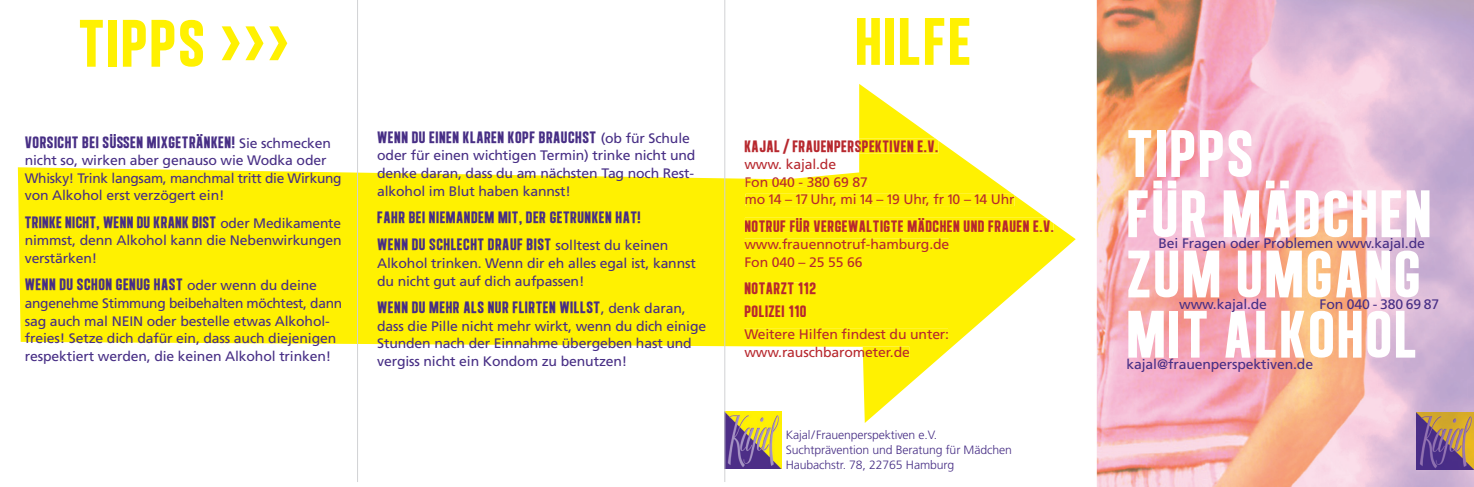
<style>
.page{position:relative;width:1474px;height:487px;background:#fff}
.page>*{position:absolute;margin:0;border:0;box-sizing:border-box;transform-origin:0 0}
.t1{font:700 66.5px/60.2px "Algre Sans NC";letter-spacing:.03em;color:#fff;scale:1.1 1}
.t2{font:700 66.5px "Algre Sans NC";letter-spacing:.03em;color:#fff101;scale:1.1 1}
.t3{font:700 16.62px/27.5px "Algre Sans NC";letter-spacing:.03em;color:#472e85;scale:1.1 1}
.t4{font:700 16.62px/22.4px "Algre Sans NC";letter-spacing:.03em;color:#b7282e;scale:1.1 1}
.t5{font:13.65px/17.5px "Frutiger";letter-spacing:-.01em;color:#472e85}
.t6{font:13.65px/17.5px "Frutiger";letter-spacing:-.01em;color:#b7282e}
.t7{font:300 12.08px/14.9px "Frutiger";letter-spacing:-.01em;color:#472e85}
.s1{font-family:"Frutiger";font-weight:400;font-size:13.65px}
</style>
<div class="page">
<svg style="left:18px;top:84px;width:1057px;height:338px"></svg>
<svg style="left:859px;top:138px;width:79px;height:15px"></svg>
<svg style="left:745px;top:177px;width:123px;height:10px"></svg>
<svg style="left:745px;top:193px;width:269px;height:13px;background:#fff104"></svg>
<svg style="left:745px;top:217px;width:308px;height:14px;background:#fff105"></svg>
<div style="left:744px;top:238px;width:204px;height:14px;background:#fff101"></div>
<div style="left:745px;top:257px;width:117px;height:9px;background:#fff101"></div>
<div style="left:745px;top:282px;width:70px;height:12px;background:#fff101"></div>
<div style="left:745px;top:305px;width:61px;height:11px;background:#fff101"></div>
<div style="left:744px;top:328px;width:204px;height:11px;background:#fff101"></div>
<svg style="left:780px;top:346px;width:129px;height:10px"></svg>
<img style="left:725px;top:411px;width:57px;height:57px">
<img style="left:1096px;top:0;width:377px;height:486px">
<img style="left:1416px;top:412px;width:57px;height:57px">
<hr style="left:357px;top:0;width:1px;height:481px;background:#d1d2d4">
<hr style="left:724px;top:0;width:1px;height:481px;background:#d1d2d4">
<h1 class="t2" style="left:78px;top:7px;width:193px">TIPPS ›››</h1>
<p class="t3" style="left:25px;top:128px;width:280px">VORSICHT BEI SÜßEN MIXGETRÄNKEN! <span class="s1">Sie schmecken</span></p>
<p class="t5" style="left:25px;top:151px;width:318px">nicht so, wirken aber genauso wie Wodka oder<br>Whisky! Trink langsam, manchmal tritt die Wirkung von Alkohol erst verzögert ein!</p>
<p class="t3" style="left:25px;top:208px;width:289px">TRINKE NICHT, WENN DU KRANK BIST <span class="s1">oder Medikamente</span></p>
<p class="t5" style="left:25px;top:231px;width:318px">nimmst, denn Alkohol kann die Nebenwirkungen verstärken!</p>
<p class="t3" style="left:25px;top:271px;width:267px">WENN DU SCHON GENUG HAST <span class="s1">oder wenn du deine</span></p>
<p class="t5" style="left:25px;top:294px;width:319px">angenehme Stimmung beibehalten möchtest, dann sag auch mal NEIN oder bestelle etwas Alkohol&shy;freies! Setze dich dafür ein, dass auch diejenigen respektiert werden, die keinen Alkohol trinken!</p>
<p class="t3" style="left:377px;top:123px;width:286px">WENN DU EINEN KLAREN KOPF BRAUCHST <span class="s1">(ob für Schule</span></p>
<p class="t5" style="left:377px;top:147px;width:320px;text-align:justify">oder für einen wichtigen Termin) trinke nicht und denke daran, dass du am nächsten Tag noch Rest&shy;alkohol im Blut haben kannst!</p>
<p class="t3" style="left:377px;top:203px;width:266px">FAHR BEI NIEMANDEM MIT, DER GETRUNKEN HAT!<br>WENN DU SCHLECHT DRAUF BIST <span class="s1">solltest du keinen</span></p>
<p class="t5" style="left:377px;top:254px;width:320px">Alkohol trinken. Wenn dir eh alles egal ist, kannst du nicht gut auf dich aufpassen!</p>
<p class="t3" style="left:377px;top:293px;width:282px">WENN DU MEHR ALS NUR FLIRTEN WILLST<span class="s1">, denk daran,</span></p>
<p class="t5" style="left:377px;top:316px;width:330px">dass die Pille nicht mehr wirkt, wenn du dich einige<br>Stunden nach der Einnahme übergeben hast und vergiss nicht ein Kondom zu benutzen!</p>
<h1 class="t2" style="left:855px;top:5px;width:107px">HILFE</h1>
<p class="t4" style="left:744px;top:135px;width:178px">KAJAL/FRAUENPERSPEKTIVEN E.V.</p>
<p class="t6" style="left:744px;top:173px;width:272px">Fon 040 - 380 69 87<br>mo 14 – 17 Uhr, mi 14 – 19 Uhr, fr 10 – 14 Uhr</p>
<p class="t4" style="left:744px;top:214px;width:283px">NOTRUF FÜR VERGEWALTIGTE MÄDCHEN UND FRAUEN E.V.</p>
<p class="t6" style="left:744px;top:235px;width:206px">www.frauennotruf-hamburg.de<br>Fon 040 – 25 55 66</p>
<p class="t4" style="left:744px;top:277px;width:66px">NOTARZT 112<br>POLIZEI 110</p>
<p class="t6" style="left:744px;top:325px;width:206px">Weitere Hilfen findest du unter: www.rauschbarometer.de</p>
<p class="t6" style="left:744px;top:155px;width:93px">www. kajal.de</p>
<p class="t7" style="left:785px;top:427px;width:227px">Kajal/Frauenperspektiven e.V.<br>Suchtprävention und Beratung für Mädchen<br>Haubachstr. 78, 22765 Hamburg</p>
<h1 class="t1" style="left:1126px;top:123px;width:278px">TIPPS<br>FÜR MÄDCHEN<br>ZUM UMGANG<br>MIT ALKOHOL</h1>
<p class="t5" style="left:1158px;top:234px;width:268px">Bei Fragen oder Problemen www.kajal.de</p>
<p class="t5" style="left:1179px;top:294px;width:89px">www.kajal.de</p>
<p class="t5" style="left:1319px;top:294px;width:121px">Fon 040 - 380 69 87</p>
<p class="t5" style="left:1126px;top:355px;width:188px">kajal@frauenperspektiven.de</p>
</div>
